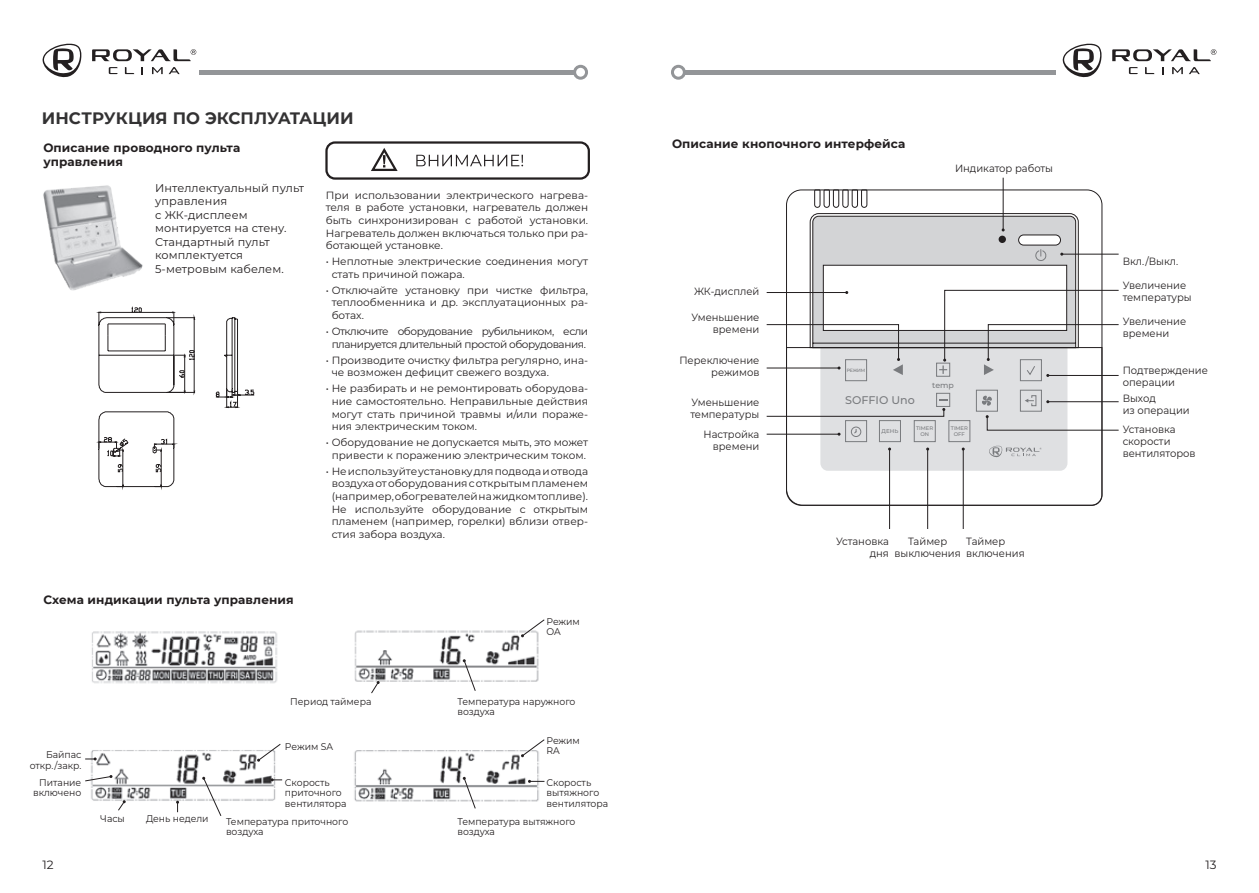
<style>
.page{position:relative;width:1259px;height:893px;background:#fff}
.page>*{position:absolute;margin:0;border:0;box-sizing:border-box;transform-origin:0 0}
.Zagolovok{font:700 16.5px "Montserrat";color:#333233}
.FR_Semi_bez_otstupa{font:700 12px/14.4px "Montserrat";letter-spacing:.01em;color:#231f20}
.t1{font:12px "Montserrat";color:#231f20}
.Body{font:11.25px/13.5px "Montserrat";letter-spacing:.01em;color:#231f20}
.t2{font:500 11.1px "Montserrat";color:#797b7e}
.Body-2{font:10.5px/12.6px "Montserrat";color:#231f20;text-align:justify}
.Body-3{font:10.5px/12px "Montserrat";color:#231f20;scale:.95 1}
.Body-4{font:10.5px/12.6px "Montserrat";letter-spacing:-.04em;color:#231f20;text-align:center}
.Body-5{font:9.75px/10.5px "Montserrat";color:#231f20;scale:.95 1}
.t3{font:500 7.95px "Montserrat";color:#797b7e}
.t4{font:500 5.55px "Montserrat";color:#797b7e}
.t5{font:500 5.25px/6.3px "Montserrat";letter-spacing:-.01em;color:#797b7e;text-align:center}
.t6{font:500 4.65px "Montserrat";letter-spacing:-.035em;color:#797b7e}
</style>
<div class="page">
<hr style="left:672px;top:71px;width:384px;height:4px;background:#939598">
<hr style="left:200px;top:71px;width:387px;height:4px;background:#939598">
<svg style="left:43px;top:43px;width:38px;height:35px"></svg>
<svg style="left:92px;top:49px;width:104px;height:12px"></svg>
<svg style="left:109px;top:67px;width:9px;height:7px"></svg>
<svg style="left:125px;top:67px;width:9px;height:7px"></svg>
<svg style="left:152px;top:67px;width:11px;height:7px"></svg>
<svg style="left:169px;top:67px;width:11px;height:7px"></svg>
<svg style="left:1062px;top:43px;width:39px;height:35px"></svg>
<svg style="left:1112px;top:49px;width:104px;height:12px"></svg>
<svg style="left:1129px;top:67px;width:8px;height:7px"></svg>
<svg style="left:1145px;top:67px;width:9px;height:7px"></svg>
<svg style="left:1172px;top:67px;width:10px;height:7px"></svg>
<svg style="left:1189px;top:67px;width:10px;height:7px"></svg>
<div style="left:672px;top:66px;width:12px;height:12px;background:#fff;border-radius:50%"></div>
<div style="left:671px;top:65px;width:15px;height:15px;border:3px solid #939598;border-radius:50%"></div>
<div style="left:574px;top:66px;width:12px;height:12px;background:#fff;border-radius:50%"></div>
<div style="left:573px;top:65px;width:15px;height:15px;border:3px solid #939598;border-radius:50%"></div>
<svg style="left:786px;top:189px;width:316px;height:317px"></svg>
<img style="left:91px;top:750px;width:192px;height:51px">
<img style="left:354px;top:630px;width:185px;height:52px">
<img style="left:354px;top:750px;width:191px;height:52px">
<img style="left:43px;top:185px;width:100px;height:106px">
<svg style="left:98px;top:307px;width:157px;height:182px"></svg>
<img style="left:92px;top:631px;width:185px;height:53px">
<svg style="left:521px;top:619px;width:24px;height:18px"></svg>
<svg style="left:257px;top:744px;width:24px;height:18px"></svg>
<svg style="left:463px;top:659px;width:13px;height:32px"></svg>
<svg style="left:463px;top:777px;width:13px;height:32px"></svg>
<svg style="left:202px;top:777px;width:20px;height:39px"></svg>
<svg style="left:117px;top:800px;width:9px;height:11px"></svg>
<svg style="left:370px;top:681px;width:10px;height:13px"></svg>
<svg style="left:85px;top:775px;width:27px;height:7px"></svg>
<svg style="left:521px;top:739px;width:24px;height:18px"></svg>
<svg style="left:528px;top:780px;width:16px;height:3px"></svg>
<svg style="left:271px;top:778px;width:11px;height:3px"></svg>
<svg style="left:85px;top:757px;width:12px;height:3px"></svg>
<svg style="left:176px;top:801px;width:3px;height:11px"></svg>
<hr style="left:963px;top:449px;width:1px;height:80px;background:#231f20">
<hr style="left:927px;top:449px;width:1px;height:80px;background:#231f20">
<hr style="left:889px;top:449px;width:1px;height:80px;background:#231f20">
<hr style="left:1002px;top:178px;width:1px;height:52px;background:#231f20">
<svg style="left:766px;top:216px;width:353px;height:255px"></svg>
<svg style="left:371px;top:148px;width:27px;height:23px"></svg>
<svg style="left:416px;top:155px;width:107px;height:11px"></svg>
<div style="left:325px;top:141px;width:265px;height:39px;border:2px solid #231f20;border-radius:9px"></div>
<p class="Zagolovok" style="left:42px;top:106px;width:313px">ИНСТРУКЦИЯ ПО ЭКСПЛУАТАЦИИ</p>
<p class="FR_Semi_bez_otstupa" style="left:43px;top:140px;width:198px">Описание проводного пульта управления</p>
<p class="Body" style="left:155px;top:180px;width:151px">Интеллектуальный пульт управления<br>с ЖК-дисплеем монтируется на стену.</p>
<p class="Body" style="left:155px;top:234px;width:130px">Стандартный пульт комплектуется<br>5-метровым кабелем.</p>
<p class="Body-2" style="left:326px;top:188px;width:264px">При использовании электрического нагрева&shy;теля в работе установки, нагреватель должен быть синхронизирован с работой установки.<br>Нагреватель должен включаться только при ра&shy;ботающей установке.</p>
<p class="Body-2" style="left:332px;top:255px;width:258px;text-indent:-6px">• Неплотные электрические соединения могут стать причиной пожара.</p>
<p class="Body-2" style="left:332px;top:283px;width:258px;text-indent:-6px">• Отключайте установку при чистке фильтра, теплообменника и др. эксплуатационных ра&shy;ботах.</p>
<p class="Body-4" style="left:326px;top:325px;width:264px">• Отключите оборудование рубильником, если планируется длительный простой оборудования.</p>
<p class="Body-2" style="left:332px;top:353px;width:258px;text-indent:-6px">• Производите очистку фильтра регулярно, ина&shy;че возможен дефицит свежего воздуха.</p>
<p class="Body-2" style="left:332px;top:382px;width:258px;text-indent:-6px">• Не разбирать и не ремонтировать оборудова&shy;ние самостоятельно. Неправильные действия могут стать причиной травмы и/или пораже&shy;ния электрическим током.</p>
<p class="Body-2" style="left:326px;top:436px;width:264px;text-align:center">• Оборудование не допускается мыть, это может привести к поражению электрическим током.</p>
<p class="Body-2" style="left:332px;top:464px;width:258px;text-indent:-6px">• Не используйте установку для подвода и отвода воздуха от оборудования с открытым пламенем (например, обогревателей на жидком топливе).<br>Не используйте оборудование с открытым пламенем (например, горелки) вблизи отвер&shy;стия забора воздуха.</p>
<p class="FR_Semi_bez_otstupa" style="left:43px;top:592px;width:252px">Схема индикации пульта управления</p>
<p class="Body-5" style="left:546px;top:616px;width:37px">Режим<br>OA</p>
<p class="Body-5" style="left:30px;top:749px;width:56px;text-align:right">Байпас откр./закр.</p>
<p class="Body-5" style="left:33px;top:777px;width:52px;text-align:right">Питание включено</p>
<p class="Body-5" style="left:100px;top:813px;width:27px">Часы</p>
<p class="Body-5" style="left:146px;top:813px;width:67px">День недели</p>
<p class="Body-5" style="left:290px;top:696px;width:87px">Период таймера</p>
<p class="Body-5" style="left:285px;top:740px;width:52px">Режим SA</p>
<p class="Body-5" style="left:457px;top:696px;width:126px">Температура наружного воздуха</p>
<p class="Body-5" style="left:546px;top:735px;width:37px">Режим<br>RA</p>
<p class="Body-5" style="left:285px;top:777px;width:66px">Скорость приточного вентилятора</p>
<p class="Body-5" style="left:546px;top:777px;width:66px">Скорость вытяжного вентилятора</p>
<p class="Body-5" style="left:226px;top:815px;width:130px">Температура приточного воздуха</p>
<p class="Body-5" style="left:457px;top:815px;width:126px">Температура вытяжного воздуха</p>
<p class="FR_Semi_bez_otstupa" style="left:672px;top:136px;width:235px">Описание кнопочного интерфейса</p>
<p class="Body-3" style="left:955px;top:162px;width:105px">Индикатор работы</p>
<p class="Body-3" style="left:694px;top:285px;width:70px">ЖК-дисплей</p>
<p class="Body-3" style="left:691px;top:311px;width:73px;text-align:right">Уменьшение времени</p>
<p class="Body-3" style="left:679px;top:354px;width:86px;text-align:right">Переключение режимов</p>
<p class="Body-3" style="left:690px;top:396px;width:74px">Уменьшение температуры</p>
<p class="Body-3" style="left:703px;top:427px;width:60px;text-align:right">Настройка времени</p>
<p class="t6" style="left:847px;top:367px;width:20px">РЕЖИМ</p>
<p class="t2" style="left:845px;top:392px;width:71px">SOFFIO Uno</p>
<p class="t3" style="left:932px;top:379px;width:23px">temp</p>
<p class="t4" style="left:881px;top:427px;width:18px">ДЕНЬ</p>
<p class="t5" style="left:916px;top:425px;width:19px">TIMER<br>ON</p>
<p class="t5" style="left:951px;top:425px;width:18px">TIMER<br>OFF</p>
<p class="Body-3" style="left:908px;top:535px;width:43px">Таймер</p>
<p class="Body-3" style="left:894px;top:547px;width:71px">выключения</p>
<p class="Body-3" style="left:966px;top:535px;width:43px">Таймер</p>
<p class="Body-3" style="left:966px;top:547px;width:63px">включения</p>
<p class="Body-3" style="left:836px;top:535px;width:57px">Установка</p>
<p class="Body-3" style="left:869px;top:547px;width:22px">дня</p>
<p class="Body-3" style="left:1122px;top:255px;width:60px">Вкл./Выкл.</p>
<p class="Body-3" style="left:1122px;top:279px;width:74px">Увеличение температуры</p>
<p class="Body-3" style="left:1122px;top:315px;width:68px">Увеличение времени</p>
<p class="Body-3" style="left:1122px;top:364px;width:91px">Подтверждение операции</p>
<p class="Body-3" style="left:1122px;top:392px;width:36px">Выход</p>
<p class="Body-3" style="left:1122px;top:404px;width:72px">из операции</p>
<p class="Body-3" style="left:1122px;top:423px;width:57px">Установка</p>
<p class="Body-3" style="left:1122px;top:435px;width:52px">скорости</p>
<p class="Body-3" style="left:1122px;top:447px;width:78px">вентиляторов</p>
<p class="t1" style="left:43px;top:856px;width:13px">12</p>
<p class="t1" style="left:1205px;top:856px;width:13px">13</p>
</div>
